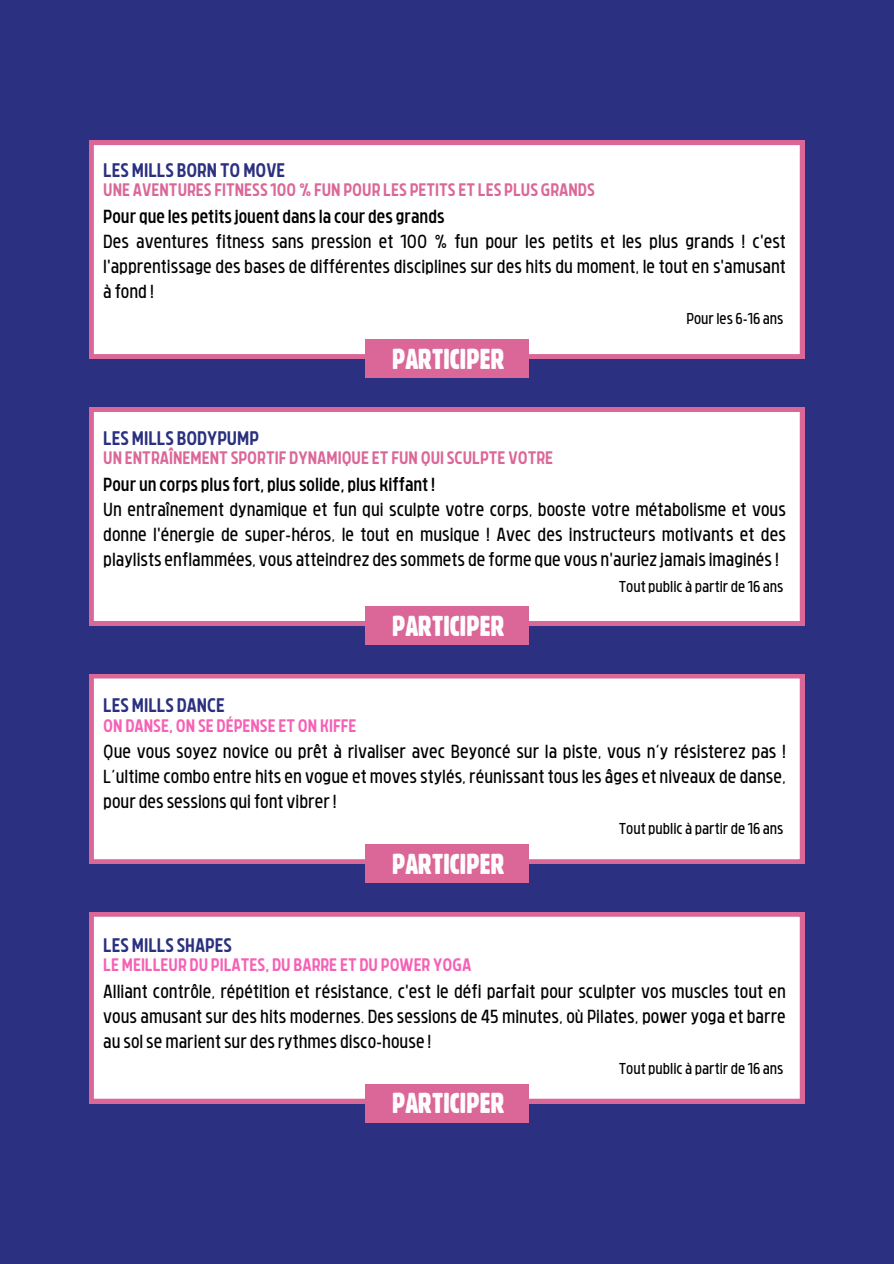
<style>
.page{position:relative;width:894px;height:1264px;background:#fff}
.page>*{position:absolute;margin:0;border:0;box-sizing:border-box;transform-origin:0 0}
.t1{font:28.05px "Gothic 821 Condensed BT Regular TRAME";color:#fff}
.t2{font:700 18.75px "Brilk";color:#2b3080}
.t3{font:18px/25px "Brilk Sans";color:#000}
.t4{font:700 17.25px "Brilk";color:#db6798}
.t5{font:700 17.25px "Brilk";color:#f561b5}
.t6{font:15px "Brilk Sans";color:#000}
.s1{font-weight:500}
</style>
<div class="page">
<div style="left:0;top:0;width:893px;height:1263px;background:#2b3080"></div>
<div style="left:89px;top:141px;width:715px;height:217px;background:#fff"></div>
<div style="left:365px;top:339px;width:163px;height:39px;background:#db6798"></div>
<div style="left:89px;top:407px;width:715px;height:218px;background:#fff"></div>
<div style="left:365px;top:606px;width:163px;height:38px;background:#db6798"></div>
<div style="left:89px;top:674px;width:715px;height:189px;background:#fff"></div>
<div style="left:365px;top:844px;width:163px;height:39px;background:#db6798"></div>
<div style="left:89px;top:912px;width:715px;height:191px;background:#fff"></div>
<div style="left:365px;top:1083px;width:163px;height:39px;background:#db6798"></div>
<h1 class="t2" style="left:103px;top:163px;width:183px">LES MILLS BORN TO MOVE</h1>
<h1 class="t4" style="left:103px;top:183px;width:493px">UNE AVENTURES FITNESS 100 % FUN POUR LES PETITS ET LES PLUS GRANDS</h1>
<h3 class="t3" style="left:103px;top:206px;width:684px"><span class="s1">Pour que les petits jouent dans la cour des grands<br></span>Des aventures fitness sans pression et 100 % fun pour les petits et les plus grands ! c'est l'apprentissage des bases de différentes disciplines sur des hits du moment, le tout en s'amusant à fond !</h3>
<p class="t6" style="left:686px;top:313px;width:99px">Pour les 6-16 ans</p>
<h2 class="t1" style="left:391px;top:347px;width:114px">PARTICIPER</h2>
<h1 class="t2" style="left:103px;top:431px;width:157px">LES MILLS BODYPUMP</h1>
<h1 class="t4" style="left:103px;top:451px;width:451px">UN ENTRAÎNEMENT SPORTIF DYNAMIQUE ET FUN QUI SCULPTE VOTRE</h1>
<h3 class="t3" style="left:103px;top:474px;width:684px"><span class="s1">Pour un corps plus fort, plus solide, plus kiffant !<br></span>Un entraînement dynamique et fun qui sculpte votre corps, booste votre métabolisme et vous donne l'énergie de super-héros, le tout en musique ! Avec des instructeurs motivants et des playlists enflammées, vous atteindrez des sommets de forme que vous n'auriez jamais imaginés !</h3>
<p class="t6" style="left:618px;top:581px;width:166px">Tout public à partir de 16 ans</p>
<h2 class="t2" style="left:103px;top:698px;width:123px">LES MILLS DANCE</h2>
<h2 class="t5" style="left:103px;top:718px;width:254px">ON DANSE, ON SE DÉPENSE ET ON KIFFE</h2>
<h2 class="t1" style="left:391px;top:614px;width:114px">PARTICIPER</h2>
<p class="t3" style="left:103px;top:741px;width:684px;text-align:justify">Que vous soyez novice ou prêt à rivaliser avec Beyoncé sur la piste, vous n’y résisterez pas !<br>L’ultime combo entre hits en vogue et moves stylés, réunissant tous les âges et niveaux de danse, pour des sessions qui font vibrer !</p>
<h1 class="t6" style="left:618px;top:823px;width:166px">Tout public à partir de 16 ans</h1>
<h2 class="t1" style="left:391px;top:852px;width:114px">PARTICIPER</h2>
<h1 class="t2" style="left:103px;top:937px;width:130px">LES MILLS SHAPES</h1>
<h1 class="t5" style="left:103px;top:958px;width:369px">LE MEILLEUR DU PILATES, DU BARRE ET DU POWER YOGA</h1>
<h3 class="t3" style="left:103px;top:980px;width:684px;text-align:justify">Alliant contrôle, répétition et résistance, c'est le défi parfait pour sculpter vos muscles tout en vous amusant sur des hits modernes. Des sessions de 45 minutes, où Pilates, power yoga et barre au sol se marient sur des rythmes disco-house !</h3>
<p class="t6" style="left:618px;top:1062px;width:166px">Tout public à partir de 16 ans</p>
<h3 class="t1" style="left:391px;top:1092px;width:114px">PARTICIPER</h3>
</div>
